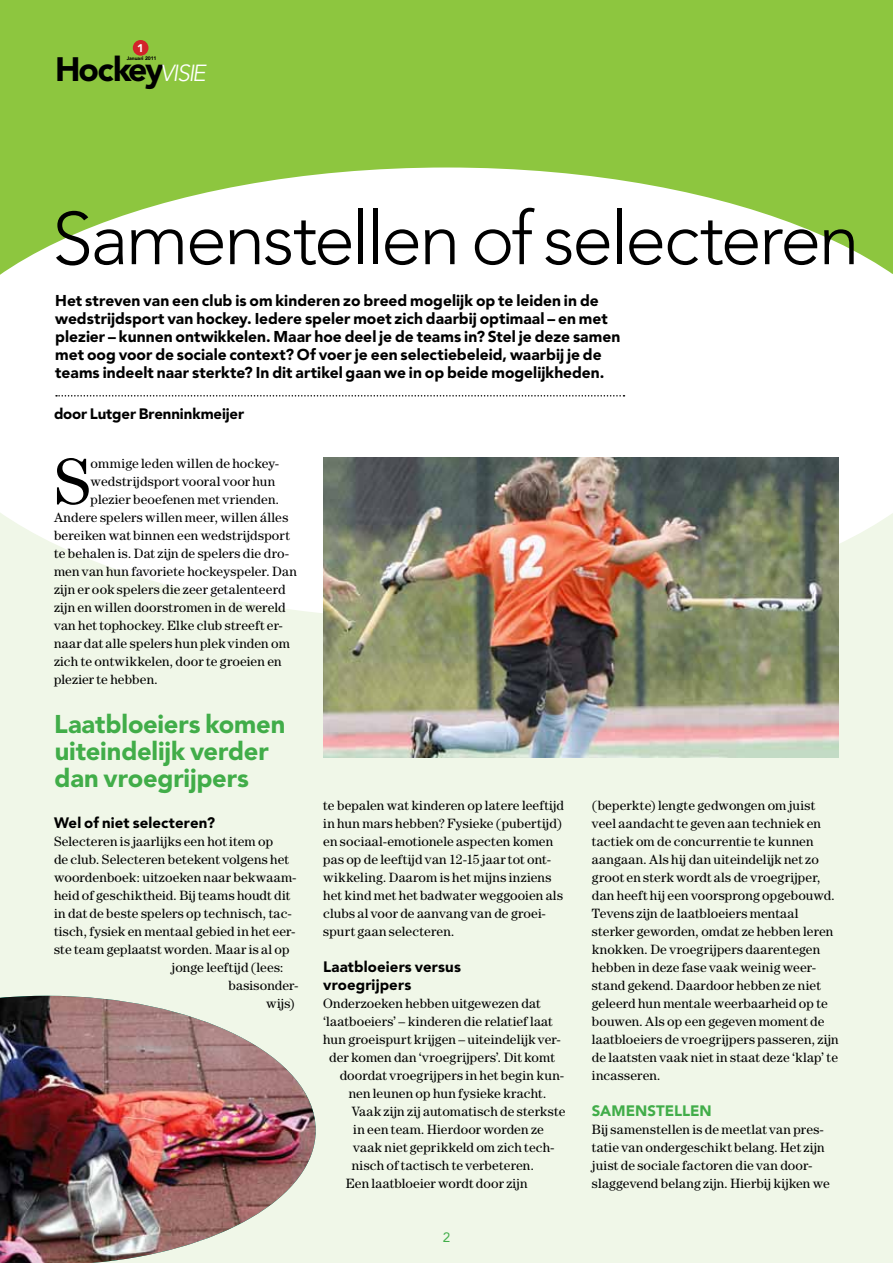
<style>
.page{position:relative;width:893px;height:1263px;background:#f0f7e8}
.page>*{position:absolute;margin:0;border:0;box-sizing:border-box;transform-origin:0 0}
.t1{font:300 73.5px "Avenir LT Std";letter-spacing:-.035em;color:#000}
.t2{font:65.85px "Century Std";color:#000}
.t3{font:900 33.6px "Avenir LT Std";color:#000}
.t4{font:900 25.5px/27px "Avenir LT Std";letter-spacing:-.005em;color:#41ad49}
.t5{font:900 15.6px/18px "Avenir LT Std";color:#000}
.t6{font:900 15px/18px "Avenir LT Std";letter-spacing:.005em;color:#000}
.t7{font:900 15px "Avenir LT Std";color:#41ad49}
.t8{font:13.5px/18px "Century Std";letter-spacing:.01em;color:#000}
.t9{font:13.5px "Avenir LT Std";color:#41ad49}
.t10{font:900 11.1px "Avenir LT Std";color:#fff}
.t11{font:900 5.1px "Avenir LT Std";letter-spacing:-.02em;color:#000}
.s1{font-weight:300;font-style:italic;font-size:23.1px;color:#fff}
</style>
<div class="page">
<img style="left:0;top:996px;width:316px;height:267px">
<div style="left:0;top:0;width:893px;height:319px;background:#8dc63f"></div>
<div style="left:133px;top:40px;width:15px;height:16px;background:#d2232a;border-radius:50%"></div>
<svg style="left:0;top:167px;width:893px;height:446px;background:#f3f9ec"></svg>
<img style="left:323px;top:458px;width:516px;height:299px">
<svg style="left:56px;top:395px;width:568px;height:2px"></svg>
<p class="t10" style="left:137px;top:41px;width:8px">1</p>
<p class="t11" style="left:127px;top:55px;width:31px">Januari 2011</p>
<h3 class="t3" style="left:55px;top:49px;width:152px">Hockey<span class="s1">VISIE</span></h3>
<h1 class="t1" style="left:52px;top:196px;width:809px">Samenstellen of selecteren</h1>
<p class="t5" style="left:55px;top:292px;width:567px">Het streven van een club is om kinderen zo breed mogelijk op te leiden in de wedstrijdsport van hockey. Iedere speler moet zich daarbij optimaal – en met plezier – kunnen ontwikkelen. Maar hoe deel je de teams in? Stel je deze samen met oog voor de sociale context? Of voer je een selectiebeleid, waarbij je de teams indeelt naar sterkte? In dit artikel gaan we in op beide mogelijkheden.</p>
<p class="t6" style="left:54px;top:404px;width:192px">door Lutger Brenninkmeijer</p>
<h2 class="t2" style="left:54px;top:443px;width:38px">S</h2>
<p class="t8" style="left:91px;top:454px;width:190px">ommige leden willen de hockey-</p>
<p class="t8" style="left:91px;top:472px;width:186px">wedstrijdsport vooral voor hun</p>
<p class="t8" style="left:91px;top:490px;width:190px">plezier beoefenen met vrienden.</p>
<p class="t8" style="left:54px;top:508px;width:236px">Andere spelers willen meer, willen álles</p>
<p class="t8" style="left:54px;top:526px;width:237px">bereiken wat binnen een wedstrijdsport</p>
<p class="t8" style="left:54px;top:544px;width:236px">te behalen is. Dat zijn de spelers die dro-</p>
<p class="t8" style="left:54px;top:562px;width:244px">men van hun favoriete hockeyspeler. Dan</p>
<p class="t8" style="left:54px;top:580px;width:233px">zijn er ook spelers die zeer getalenteerd</p>
<p class="t8" style="left:54px;top:598px;width:233px">zijn en willen doorstromen in de wereld</p>
<p class="t8" style="left:54px;top:616px;width:230px">van het tophockey. Elke club streeft er-</p>
<p class="t8" style="left:54px;top:634px;width:237px">naar dat alle spelers hun plek vinden om</p>
<p class="t8" style="left:54px;top:652px;width:229px">zich te ontwikkelen, door te groeien en</p>
<p class="t8" style="left:54px;top:670px;width:105px">plezier te hebben.</p>
<h3 class="t4" style="left:54px;top:710px;width:233px">Laatbloeiers komen uiteindelijk verder dan vroegrijpers</h3>
<p class="t6" style="left:54px;top:814px;width:163px">Wel of niet selecteren?</p>
<p class="t8" style="left:54px;top:832px;width:221px">Selecteren is jaarlijks een hot item op</p>
<p class="t8" style="left:54px;top:850px;width:237px">de club. Selecteren betekent volgens het</p>
<p class="t8" style="left:54px;top:868px;width:244px">woordenboek: uitzoeken naar bekwaam-</p>
<p class="t8" style="left:54px;top:886px;width:238px">heid of geschiktheid. Bij teams houdt dit</p>
<p class="t8" style="left:54px;top:904px;width:239px">in dat de beste spelers op technisch, tac-</p>
<p class="t8" style="left:54px;top:922px;width:243px">tisch, fysiek en mentaal gebied in het eer-</p>
<p class="t8" style="left:54px;top:940px;width:237px">ste team geplaatst worden. Maar is al op</p>
<p class="t8" style="left:172px;top:958px;width:114px">jonge leeftijd (lees:</p>
<p class="t8" style="left:229px;top:976px;width:71px">basisonder-</p>
<p class="t8" style="left:266px;top:994px;width:30px">wijs)</p>
<p class="t8" style="left:323px;top:796px;width:242px">te bepalen wat kinderen op latere leeftijd in hun mars hebben? Fysieke (pubertijd) en sociaal-emotionele aspecten komen pas op de leeftijd van 12-15 jaar tot ont&shy;wikkeling. Daarom is het mijns inziens het kind met het badwater weggooien als clubs al voor de aanvang van de groei&shy;spurt gaan selecteren.</p>
<p class="t6" style="left:323px;top:958px;width:139px">Laatbloeiers versus vroegrijpers</p>
<p class="t8" style="left:323px;top:994px;width:219px">Onderzoeken hebben uitgewezen dat</p>
<p class="t8" style="left:323px;top:1012px;width:231px">‘laatboeiers’ – kinderen die relatief laat</p>
<p class="t8" style="left:323px;top:1030px;width:239px">hun groeispurt krijgen – uiteindelijk ver-</p>
<p class="t8" style="left:329px;top:1048px;width:227px">der komen dan ‘vroegrijpers’. Dit komt</p>
<p class="t8" style="left:340px;top:1066px;width:226px">doordat vroegrijpers in het begin kun-</p>
<p class="t8" style="left:349px;top:1084px;width:199px">nen leunen op hun fysieke kracht.</p>
<p class="t8" style="left:352px;top:1102px;width:215px">Vaak zijn zij automatisch de sterkste</p>
<p class="t8" style="left:353px;top:1120px;width:192px">in een team. Hierdoor worden ze</p>
<p class="t8" style="left:353px;top:1138px;width:203px">vaak niet geprikkeld om zich tech-</p>
<p class="t8" style="left:352px;top:1156px;width:184px">nisch of tactisch te verbeteren.</p>
<p class="t8" style="left:346px;top:1174px;width:183px">Een laatbloeier wordt door zijn</p>
<p class="t9" style="left:443px;top:1229px;width:9px">2</p>
<p class="t8" style="left:592px;top:796px;width:248px">(beperkte) lengte gedwongen om juist veel aandacht te geven aan techniek en tactiek om de concurrentie te kunnen aangaan. Als hij dan uiteindelijk net zo groot en sterk wordt als de vroegrijper, dan heeft hij een voorsprong opgebouwd.<br>Tevens zijn de laatbloeiers mentaal sterker geworden, omdat ze hebben leren knokken. De vroegrijpers daarentegen hebben in deze fase vaak weinig weer&shy;stand gekend. Daardoor hebben ze niet geleerd hun mentale weerbaarheid op te bouwen. Als op een gegeven moment de laatbloeiers de vroegrijpers passeren, zijn de laatsten vaak niet in staat deze ‘klap’ te incasseren.</p>
<p class="t7" style="left:592px;top:1102px;width:121px">Samenstellen</p>
<p class="t8" style="left:592px;top:1120px;width:240px">Bij samenstellen is de meetlat van pres&shy;tatie van ondergeschikt belang. Het zijn juist de sociale factoren die van door&shy;slaggevend belang zijn. Hierbij kijken we</p>
</div>
